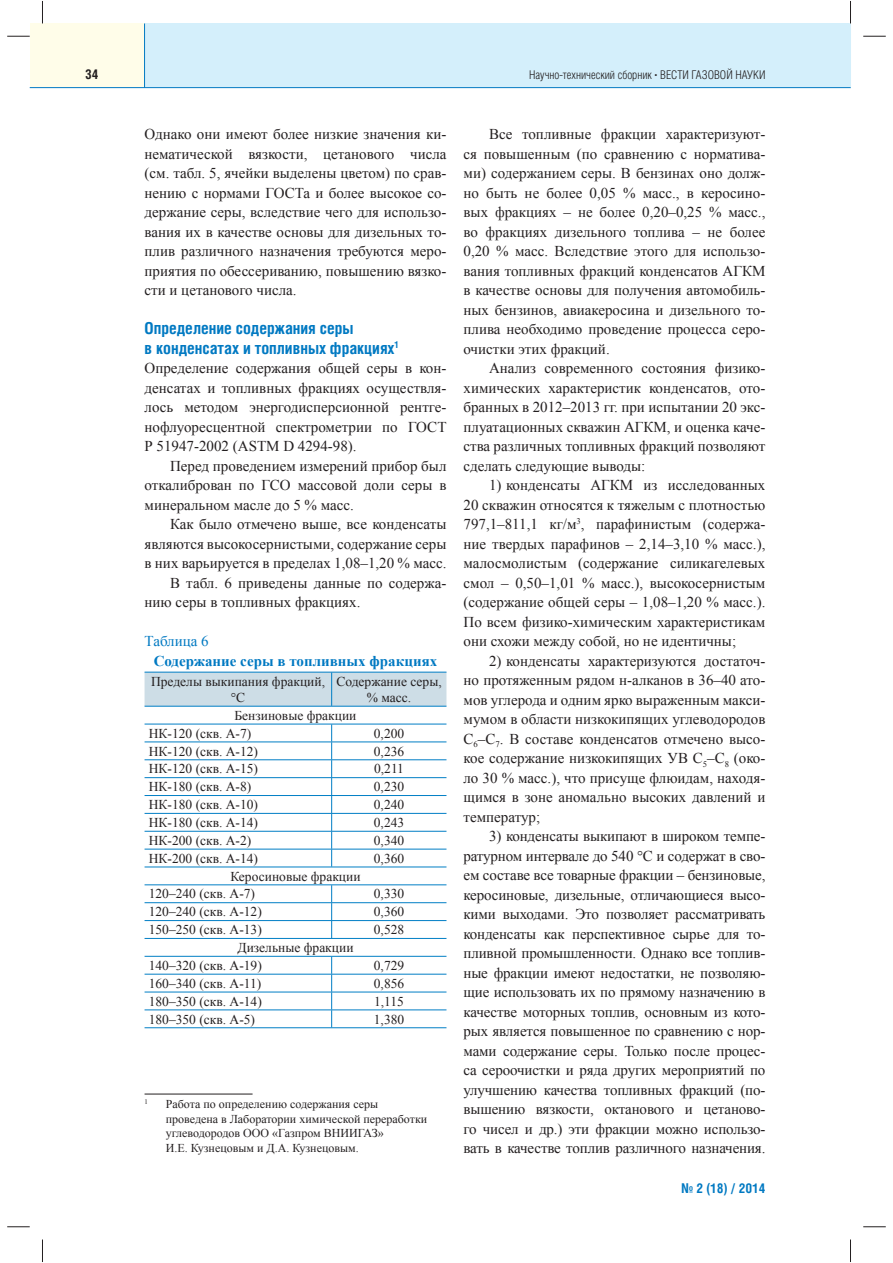
<style>
.page{position:relative;width:893px;height:1263px;background:#fff}
.page>*{position:absolute;margin:0;border:0;box-sizing:border-box;transform-origin:0 0}
.t1{font:700 16.5px/19.5px "Helios Cond";color:#0079c2}
.t2{font:15px/19.5px "Times New Roman";color:#231f20;text-align:justify}
.t3{font:700 15px "Times New Roman";color:#0079c2}
.t4{font:15px "Times New Roman";color:#0079c2}
.t5{font:13.5px/17.9px "Times New Roman";color:#231f20}
.t6{font:700 13.5px "Helios Cond";color:#0079c2}
.t7{font:700 13.5px "Helios Cond";color:#231f20}
.t8{font:12px/14.4px "Times New Roman";color:#231f20}
.t9{font:300 12px "Helios Cond";color:#231f20}
.t10{font:6.9px "Times New Roman";color:#231f20}
.s1{font-family:"Times New Roman";font-weight:700}
</style>
<div class="page">
<div style="left:145px;top:23px;width:705px;height:64px;background:#d4effb"></div>
<div style="left:30px;top:23px;width:115px;height:64px;background:#fffde9"></div>
<hr style="left:30px;top:87px;width:820px;height:1px;background:#0079c2">
<hr style="left:144px;top:23px;width:1px;height:65px;background:#0079c2">
<hr style="left:145px;top:706px;width:301px;height:1px;background:#007ec5">
<hr style="left:145px;top:724px;width:301px;height:1px;background:#007ec5">
<hr style="left:145px;top:742px;width:301px;height:1px;background:#007ec5">
<hr style="left:145px;top:759px;width:301px;height:1px;background:#007ec5">
<hr style="left:145px;top:777px;width:301px;height:1px;background:#007ec5">
<hr style="left:145px;top:795px;width:301px;height:1px;background:#007ec5">
<hr style="left:145px;top:813px;width:301px;height:1px;background:#007ec5">
<hr style="left:145px;top:831px;width:301px;height:1px;background:#007ec5">
<hr style="left:145px;top:849px;width:301px;height:1px;background:#007ec5">
<svg style="left:331px;top:724px;width:1px;height:143px"></svg>
<hr style="left:145px;top:867px;width:301px;height:1px;background:#007ec5">
<hr style="left:145px;top:884px;width:301px;height:1px;background:#007ec5">
<hr style="left:145px;top:902px;width:301px;height:1px;background:#007ec5">
<hr style="left:145px;top:920px;width:301px;height:1px;background:#007ec5">
<svg style="left:331px;top:885px;width:1px;height:53px"></svg>
<hr style="left:145px;top:938px;width:301px;height:1px;background:#007ec5">
<hr style="left:145px;top:956px;width:301px;height:1px;background:#007ec5">
<hr style="left:145px;top:974px;width:301px;height:1px;background:#007ec5">
<hr style="left:145px;top:992px;width:301px;height:1px;background:#007ec5">
<hr style="left:145px;top:1010px;width:301px;height:1px;background:#007ec5">
<svg style="left:331px;top:957px;width:1px;height:70px"></svg>
<hr style="left:145px;top:1027px;width:301px;height:1px;background:#007ec5">
<hr style="left:145px;top:1094px;width:108px;height:1px;background:#231f20">
<svg style="left:7px;top:36px;width:23px;height:1px"></svg>
<svg style="left:863px;top:36px;width:23px;height:1px"></svg>
<svg style="left:7px;top:1227px;width:23px;height:1px"></svg>
<svg style="left:863px;top:1227px;width:23px;height:1px"></svg>
<svg style="left:42px;top:1px;width:1px;height:22px"></svg>
<svg style="left:42px;top:1240px;width:1px;height:22px"></svg>
<svg style="left:850px;top:1px;width:1px;height:22px"></svg>
<svg style="left:850px;top:1240px;width:1px;height:22px"></svg>
<div style="left:145px;top:672px;width:301px;height:34px;background:#cddde6"></div>
<p class="t7" style="left:85px;top:69px;width:15px">34</p>
<p class="t9" style="left:529px;top:70px;width:238px">Научно-технический сборник <span class="s1">·</span> ВЕСТИ ГАЗОВОЙ НАУКИ</p>
<p class="t2" style="left:145px;top:124px;width:303px">Однако они имеют более низкие значения ки&shy;нематической вязкости, цетанового числа (см. табл. 5, ячейки выделены цветом) по срав&shy;нению с нормами ГОСТа и более высокое со&shy;держание серы, вследствие чего для использо&shy;вания их в качестве основы для дизельных то&shy;плив различного назначения требуются меро&shy;приятия по обессериванию, повышению вязко&shy;сти и цетанового числа.</p>
<p class="t1" style="left:145px;top:320px;width:256px">Определение содержания серы<br>в конденсатах и топливных фракциях<sup>1</sup></p>
<p class="t2" style="left:145px;top:358px;width:303px">Определение содержания общей серы в кон&shy;денсатах и топливных фракциях осуществля&shy;лось методом энергодисперсионной рентге&shy;нофлуоресцентной спектрометрии по ГОСТ Р 51947-2002 (ASTM D 4294-98).</p>
<p class="t2" style="left:145px;top:456px;width:303px;text-indent:26px">Перед проведением измерений прибор был откалиброван по ГСО массовой доли серы в минеральном масле до 5 % масс.</p>
<p class="t2" style="left:170px;top:514px;width:278px">Как было отмечено выше, все конденсаты</p>
<p class="t2" style="left:145px;top:534px;width:303px">являются высокосернистыми, содержание серы</p>
<p class="t2" style="left:145px;top:553px;width:303px">в них варьируется в пределах 1,08–1,20 % масс.</p>
<p class="t2" style="left:170px;top:573px;width:278px">В табл. 6 приведены данные по содержа-</p>
<p class="t2" style="left:145px;top:592px;width:217px">нию серы в топливных фракциях.</p>
<p class="t4" style="left:145px;top:633px;width:66px">Таблица 6</p>
<p class="t3" style="left:154px;top:652px;width:285px">Содержание серы в топливных фракциях</p>
<p class="t5" style="left:151px;top:673px;width:175px;line-height:16.2px;text-align:center">Пределы выкипания фракций,<br>С</p>
<p class="t5" style="left:336px;top:673px;width:107px;line-height:16.2px;text-align:center">Содержание серы, % масс.</p>
<p class="t5" style="left:149px;top:706px;width:209px;text-indent:86px">Бензиновые фракции<br>НК-120 (скв. А-7)</p>
<p class="t5" style="left:374px;top:724px;width:32px">0,200</p>
<p class="t5" style="left:149px;top:742px;width:111px">НК-120 (скв. А-12)</p>
<p class="t5" style="left:374px;top:742px;width:32px">0,236</p>
<p class="t5" style="left:149px;top:760px;width:111px">НК-120 (скв. А-15)</p>
<p class="t5" style="left:374px;top:760px;width:31px">0,211</p>
<p class="t5" style="left:149px;top:778px;width:104px">НК-180 (скв. А-8)</p>
<p class="t5" style="left:374px;top:778px;width:32px">0,230</p>
<p class="t5" style="left:149px;top:796px;width:111px">НК-180 (скв. А-10)</p>
<p class="t5" style="left:374px;top:796px;width:32px">0,240</p>
<p class="t5" style="left:149px;top:814px;width:111px">НК-180 (скв. А-14)</p>
<p class="t5" style="left:374px;top:814px;width:32px">0,243</p>
<p class="t5" style="left:149px;top:831px;width:104px">НК-200 (скв. А-2)</p>
<p class="t5" style="left:374px;top:831px;width:32px">0,340</p>
<p class="t5" style="left:149px;top:849px;width:111px">НК-200 (скв. А-14)</p>
<p class="t5" style="left:374px;top:849px;width:32px">0,360</p>
<p class="t5" style="left:149px;top:867px;width:213px;text-indent:82px">Керосиновые фракции<br>120–240 (скв. А-7)</p>
<p class="t5" style="left:374px;top:885px;width:32px">0,330</p>
<p class="t5" style="left:149px;top:903px;width:115px">120–240 (скв. А-12)</p>
<p class="t5" style="left:374px;top:903px;width:32px">0,360</p>
<p class="t5" style="left:149px;top:921px;width:115px">150–250 (скв. А-13)</p>
<p class="t5" style="left:374px;top:921px;width:32px">0,528</p>
<p class="t5" style="left:149px;top:939px;width:206px;text-indent:89px">Дизельные фракции<br>140–320 (скв. А-19)</p>
<p class="t5" style="left:374px;top:956px;width:32px">0,729</p>
<p class="t5" style="left:149px;top:974px;width:114px">160–340 (скв. А-11)</p>
<p class="t5" style="left:374px;top:974px;width:32px">0,856</p>
<p class="t5" style="left:149px;top:992px;width:115px">180–350 (скв. А-14)</p>
<p class="t5" style="left:374px;top:992px;width:31px">1,115</p>
<p class="t5" style="left:149px;top:1010px;width:108px">180–350 (скв. А-5)</p>
<p class="t5" style="left:374px;top:1010px;width:32px">1,380</p>
<p class="t10" style="left:145px;top:1098px;width:5px">1</p>
<p class="t8" style="left:166px;top:1097px;width:263px">Работа по определению содержания серы проведена в Лаборатории химической переработки углеводородов ООО «Газпром ВНИИГАЗ»<br>И.Е. Кузнецовым и Д.А. Кузнецовым.</p>
<p class="t2" style="left:463px;top:124px;width:303px;text-indent:26px">Все топливные фракции характеризуют&shy;ся повышенным (по сравнению с норматива&shy;ми) содержанием серы. В бензинах оно долж&shy;но быть не более 0,05 % масс., в керосино&shy;вых фракциях – не более 0,20–0,25 % масс., во фракциях дизельного топлива – не более 0,20 % масс. Вследствие этого для использо&shy;вания топливных фракций конденсатов АГКМ в качестве основы для получения автомобиль&shy;ных бензинов, авиакеросина и дизельного то&shy;плива необходимо проведение процесса серо&shy;очистки этих фракций.</p>
<p class="t2" style="left:463px;top:358px;width:303px;text-indent:26px">Анализ современного состояния физико&shy;химических характеристик конденсатов, ото&shy;бранных в 2012–2013 гг. при испытании 20 экс&shy;плуатационных скважин АГКМ, и оценка каче&shy;ства различных топливных фракций позволяют сделать следующие выводы:</p>
<p class="t2" style="left:463px;top:475px;width:303px;text-indent:26px">1) конденсаты АГКМ из исследованных 20 скважин относятся к тяжелым с плотностью 797,1–811,1 кг/м<sup>3</sup>, парафинистым (содержа&shy;ние твердых парафинов – 2,14–3,10 % масс.), малосмолистым (содержание силикагелевых смол – 0,50–1,01 % масс.), высокосернистым (содержание общей серы – 1,08–1,20 % масс.).<br>По всем физико-химическим характеристикам они схожи между собой, но не идентичны;</p>
<p class="t2" style="left:463px;top:651px;width:303px;text-indent:26px">2) конденсаты характеризуются достаточ&shy;но протяженным рядом н-алканов в 36–40 ато&shy;мов углерода и одним ярко выраженным макси&shy;мумом в области низкокипящих углеводородов С<sub>6</sub>–С<sub>7</sub>. В составе конденсатов отмечено высо&shy;кое содержание низкокипящих УВ С<sub>5</sub>–С<sub>8</sub> (око&shy;ло 30 % масс.), что присуще флюидам, находя&shy;щимся в зоне аномально высоких давлений и температур;</p>
<p class="t2" style="left:463px;top:826px;width:303px;text-indent:26px">3) конденсаты выкипают в широком темпе&shy;ратурном интервале до 540 С и содержат в сво&shy;ем составе все товарные фракции – бензиновые, керосиновые, дизельные, отличающиеся высо&shy;кими выходами. Это позволяет рассматривать конденсаты как перспективное сырье для то&shy;пливной промышленности. Однако все топлив&shy;ные фракции имеют недостатки, не позволяю&shy;щие использовать их по прямому назначению в качестве моторных топлив, основным из кото&shy;рых является повышенное по сравнению с нор&shy;мами содержание серы. Только после процес&shy;са сероочистки и ряда других мероприятий по улучшению качества топливных фракций (по&shy;вышению вязкости, октанового и цетаново&shy;го чисел и др.) эти фракции можно использо&shy;вать в качестве топлив различного назначения.</p>
<p class="t6" style="left:681px;top:1183px;width:85px">№ 2 (18) / 2014</p>
</div>
